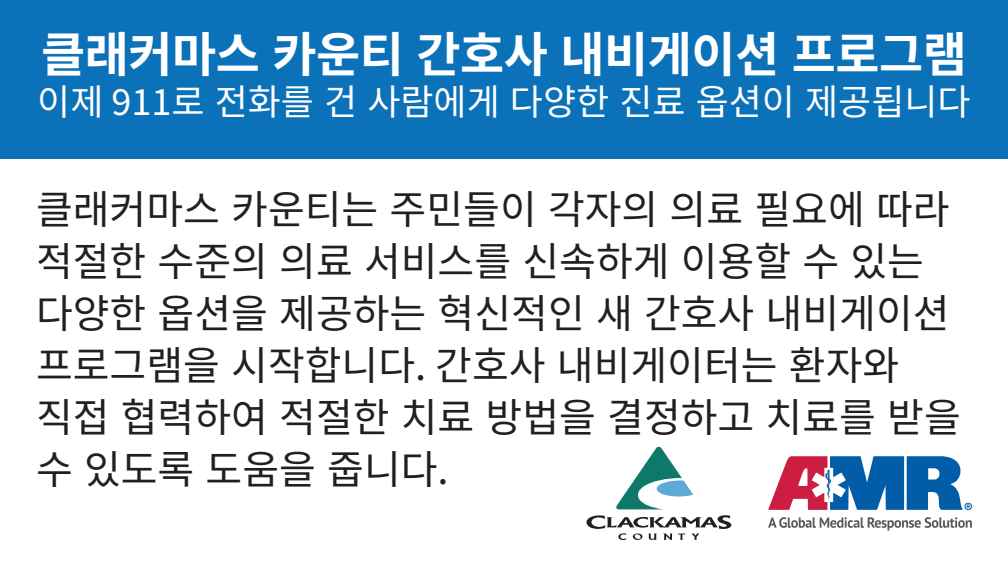
<style>
.page{position:relative;width:1008px;height:576px;background:#fff}
.page>*{position:absolute;margin:0;border:0;box-sizing:border-box;transform-origin:0 0}
.t1{font:700 48px "Noto Sans CJ Kkr";letter-spacing:-.01em;color:#fff}
.t2{font:40px/52px "Noto Sans CJ Kkr";color:#231f20}
.t3{font:36px "Noto Sans CJ Kkr";color:#fff}
</style>
<div class="page">
<div style="left:0;top:0;width:1008px;height:158px;background:#0b72ba"></div>
<svg style="left:586px;top:515px;width:145px;height:25px"></svg>
<svg style="left:616px;top:447px;width:78px;height:62px"></svg>
<svg style="left:768px;top:456px;width:204px;height:54px"></svg>
<svg style="left:768px;top:517px;width:204px;height:14px"></svg>
<p class="t1" style="left:41px;top:27px;width:927px">클래커마스 카운티 간호사 내비게이션 프로그램</p>
<p class="t3" style="left:37px;top:81px;width:935px">이제 911로 전화를 건 사람에게 다양한 진료 옵션이 제공됩니다</p>
<p class="t2" style="left:36px;top:184px;width:926px">클래커마스 카운티는 주민들이 각자의 의료 필요에 따라 적절한 수준의 의료 서비스를 신속하게 이용할 수 있는 다양한 옵션을 제공하는 혁신적인 새 간호사 내비게이션 프로그램을 시작합니다. 간호사 내비게이터는 환자와 직접 협력하여 적절한 치료 방법을 결정하고 치료를 받을 수 있도록 도움을 줍니다.</p>
</div>
